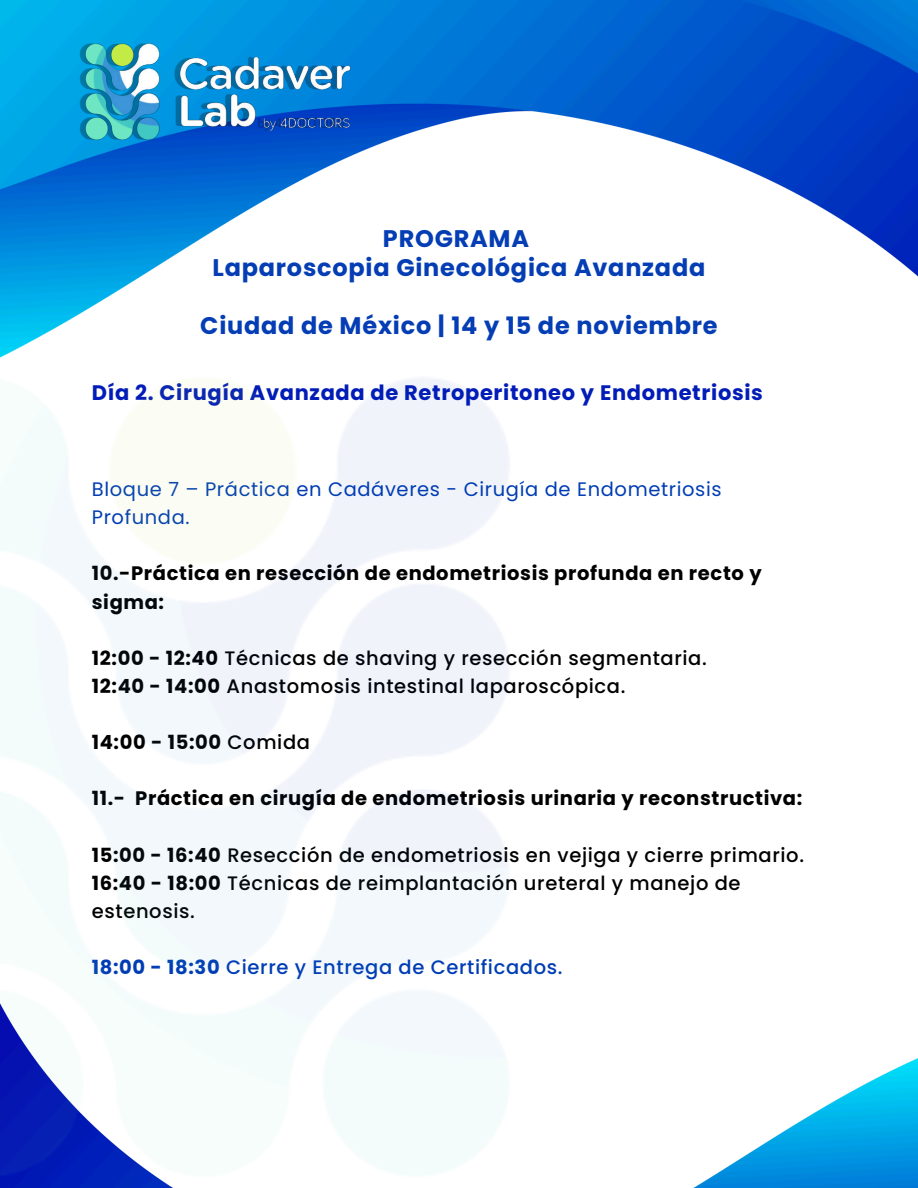
<style>
.page{position:relative;width:918px;height:1188px;background:#fff}
.page>*{position:absolute;margin:0;border:0;box-sizing:border-box;transform-origin:0 0}
.t1{font:700 24px/28.2px "Poppins";letter-spacing:.03em;color:#043db4;text-align:center}
.t2{font:700 21px "Poppins";letter-spacing:.03em;color:#021cb7}
.t3{font:500 19.5px/28.2px "Poppins";letter-spacing:.03em;color:#000}
.t4{font:700 19.5px/28.2px "Poppins";letter-spacing:.03em;color:#000}
.t5{font:19.5px/28.2px "Poppins";letter-spacing:.03em;color:#003db4}
.t6{font:500 19.5px "Poppins";letter-spacing:.03em;color:#003db4}
.s1{font-weight:700}
.s2{font-weight:500}
</style>
<div class="page">
<img style="left:0;top:0;width:918px;height:356px">
<img style="left:693px;top:1058px;width:225px;height:130px">
<img style="left:65px;top:31px;width:321px;height:122px">
<img style="left:0;top:356px;width:509px;height:832px">
<p class="t1" style="left:213px;top:225px;width:494px">PROGRAMA<br>Laparoscopia Ginecológica Avanzada</p>
<p class="t1" style="left:200px;top:312px;width:519px">Ciudad de México | 14 y 15 de noviembre</p>
<p class="t2" style="left:92px;top:377px;width:673px">Día 2. Cirugía Avanzada de Retroperitoneo y Endometriosis</p>
<p class="t5" style="left:92px;top:475px;width:631px">Bloque 7 – Práctica en Cadáveres - Cirugía de Endometriosis<br>Profunda.</p>
<p class="t4" style="left:92px;top:560px;width:671px">10.-Práctica en resección de endometriosis profunda en recto y sigma:</p>
<p class="t3" style="left:92px;top:644px;width:617px"><span class="s1">12:00 - 12:40</span> Técnicas de shaving y resección segmentaria.<br><span class="s1">12:40 - 14:00</span> Anastomosis intestinal laparoscópica.</p>
<p class="t4" style="left:92px;top:728px;width:220px">14:00 - 15:00 <span class="s2">Comida</span></p>
<p class="t4" style="left:92px;top:785px;width:712px">11.- Práctica en cirugía de endometriosis urinaria y reconstructiva:</p>
<p class="t3" style="left:92px;top:841px;width:714px"><span class="s1">15:00 - 16:40</span> Resección de endometriosis en vejiga y cierre primario.<br><span class="s1">16:40 - 18:00</span> Técnicas de reimplantación ureteral y manejo de estenosis.</p>
<p class="t6" style="left:92px;top:954px;width:472px"><span class="s1">18:00 - 18:30</span> Cierre y Entrega de Certificados.</p>
</div>
